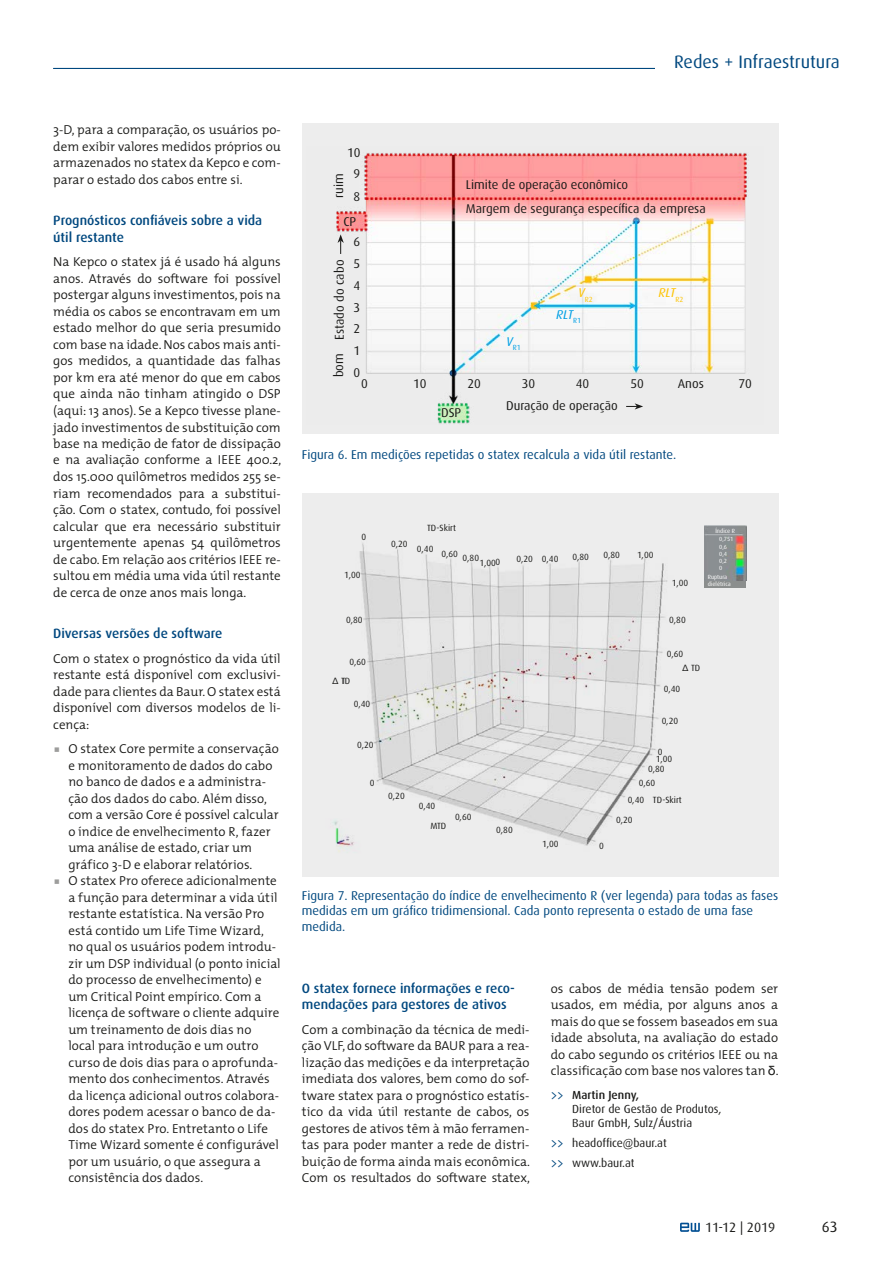
<style>
.page{position:relative;width:893px;height:1263px;background:#fff}
.page>*{position:absolute;margin:0;border:0;box-sizing:border-box;transform-origin:0 0}
.t1{font:18px "Dax Pro";color:#00487f}
.t2{font:15px "Dax Pro";color:#1a1a18}
.t3{font:500 13.5px/16.5px "Dax Pro";color:#00487f}
.t4{font:13.5px "Dax Pro";color:#1a1a18}
.t5{font:300 13.05px/16.5px "The Mix";color:#1a1a18;text-align:justify}
.t6{font:12.75px/15.3px "Dax Pro";color:#00487f}
.t7{font:12.75px/23.5px "Dax Pro";color:#1a1a18}
.t8{font:italic 12.75px "Dax Pro";color:#009fe4}
.t9{font:italic 12.75px "Dax Pro";color:#fdc300}
.t10{font:11.7px/14.1px "Dax Pro";color:#1a1a18}
.t11{font:9px/13.6px "Dax Pro";color:#1a1a18}
.t12{font:7.5px "Dax Pro";color:#009fe4}
.t13{font:7.5px "Dax Pro";color:#fdc300}
.t14{font:6px/7.2px "Dax Pro";color:#fff}
.s1{font-family:"Lucida Sans Unicode";font-weight:400;font-size:15px;color:#9d9d9c}
.s2{font-family:"Helvetica"}
.s3{font-family:"Helvetica";font-weight:400}
.s4{font-family:"The Mix";font-weight:300;font-size:13.05px;color:#00487f}
.s5{font-weight:500}
</style>
<div class="page">
<hr style="left:53px;top:68px;width:787px;height:1px;background:#00487f">
<div style="left:655px;top:54px;width:185px;height:20px;background:#fff"></div>
<svg style="left:680px;top:1223px;width:20px;height:9px"></svg>
<div style="left:302px;top:493px;width:476px;height:383px;background:#ededed"></div>
<div style="left:704px;top:573px;width:42px;height:15px;background:#8b8e8d"></div>
<div style="left:302px;top:123px;width:476px;height:311px;background:#ededed"></div>
<img style="left:336px;top:152px;width:411px;height:272px">
<img style="left:704px;top:526px;width:42px;height:55px">
<svg style="left:338px;top:234px;width:6px;height:20px"></svg>
<svg style="left:626px;top:403px;width:17px;height:7px"></svg>
<img style="left:332px;top:820px;width:14px;height:32px">
<img style="left:346px;top:543px;width:321px;height:305px">
<h1 class="t1" style="left:674px;top:51px;width:167px">Redes + Infraestrutura</h1>
<p class="t5" style="left:53px;top:121px;width:229px">3-D, para a comparação, os usuários po&shy;dem exibir valores medidos próprios ou armazenados no statex da Kepco e com&shy;parar o estado dos cabos entre si.</p>
<p class="t3" style="left:53px;top:212px;width:210px">Prognósticos confiáveis sobre a vida útil restante</p>
<p class="t5" style="left:53px;top:253px;width:230px">Na Kepco o statex já é usado há alguns anos. Através do software foi possível postergar alguns investimentos, pois na média os cabos se encontravam em um estado melhor do que seria presumido com base na idade. Nos cabos mais anti&shy;gos medidos, a quantidade das falhas por km era até menor do que em cabos que ainda não tinham atingido o DSP (aqui: 13 anos). Se a Kepco tivesse plane&shy;jado investimentos de substituição com base na medição de fator de dissipação e na avaliação conforme a IEEE 400.2, dos 15.000 quilômetros medidos 255 se&shy;riam recomendados para a substitui&shy;ção. Com o statex, contudo, foi possível calcular que era necessário substituir urgentemente apenas 54 quilômetros de cabo. Em relação aos critérios IEEE re&shy;sultou em média uma vida útil restante de cerca de onze anos mais longa.</p>
<p class="t3" style="left:53px;top:624px;width:171px">Diversas versões de software</p>
<p class="t5" style="left:53px;top:649px;width:229px">Com o statex o prognóstico da vida útil restante está disponível com exclusivi&shy;dade para clientes da Baur. O statex está disponível com diversos modelos de li&shy;cença:</p>
<p class="t5" style="left:68px;top:740px;width:212px;text-align:left;text-indent:-15px"><span class="s1">▪</span> O statex Core permite a conservação e monitoramento de dados do cabo no banco de dados e a administra&shy;ção dos dados do cabo. Além disso, com a versão Core é possível calcular o índice de envelhecimento R, fazer uma análise de estado, criar um gráfico 3-D e elaborar relatórios.</p>
<p class="t5" style="left:68px;top:872px;width:214px;text-align:left;text-indent:-15px"><span class="s1">▪</span> O statex Pro oferece adicionalmente a função para determinar a vida útil restante estatística. Na versão Pro está contido um Life Time Wizard, no qual os usuários podem introdu&shy;zir um DSP individual (o ponto inicial do processo de envelhecimento) e um Critical Point empírico. Com a licença de software o cliente adquire um treinamento de dois dias no local para introdução e um outro curso de dois dias para o aprofunda&shy;mento dos conhecimentos. Através da licença adicional outros colabora&shy;dores podem acessar o banco de da&shy;dos do statex Pro. Entretanto o Life Time Wizard somente é configurável por um usuário, o que assegura a consistência dos dados.</p>
<p class="t7" style="left:347px;top:141px;width:15px">10</p>
<p class="t7" style="left:327px;top:198px;width:26px;rotate:-90deg">ruim</p>
<p class="t7" style="left:353px;top:162px;width:8px">9</p>
<p class="t7" style="left:353px;top:185px;width:8px">8</p>
<p class="t7" style="left:343px;top:210px;width:14px">CP</p>
<p class="t7" style="left:327px;top:340px;width:81px;rotate:-90deg">Estado do cabo</p>
<p class="t7" style="left:327px;top:377px;width:26px;rotate:-90deg">bom</p>
<p class="t7" style="left:353px;top:229px;width:8px">6</p>
<p class="t7" style="left:353px;top:251px;width:8px">5</p>
<p class="t7" style="left:353px;top:273px;width:8px">4</p>
<p class="t7" style="left:353px;top:295px;width:8px">3</p>
<p class="t7" style="left:353px;top:317px;width:8px">2</p>
<p class="t7" style="left:353px;top:339px;width:8px">1</p>
<p class="t7" style="left:353px;top:360px;width:8px">0</p>
<p class="t7" style="left:361px;top:371px;width:8px">0</p>
<p class="t7" style="left:466px;top:173px;width:242px">Limite de operação econômico<br>Margem de segurança específica da empresa</p>
<p class="t13" style="left:578px;top:294px;width:16px"><sup>V</sup>R2</p>
<p class="t12" style="left:506px;top:343px;width:16px"><sup>V</sup>R1</p>
<p class="t8" style="left:556px;top:307px;width:26px">RLT<sub>R1</sub></p>
<p class="t7" style="left:413px;top:371px;width:15px">10</p>
<p class="t7" style="left:467px;top:371px;width:15px">20</p>
<p class="t7" style="left:522px;top:371px;width:15px">30</p>
<p class="t7" style="left:576px;top:371px;width:15px">40</p>
<p class="t7" style="left:441px;top:401px;width:22px">DSP</p>
<p class="t7" style="left:506px;top:393px;width:113px">Duração de operação</p>
<p class="t9" style="left:659px;top:285px;width:26px">RLT<sub>R2</sub></p>
<p class="t7" style="left:630px;top:371px;width:15px">50</p>
<p class="t7" style="left:678px;top:371px;width:28px">Anos</p>
<p class="t7" style="left:738px;top:371px;width:15px">70</p>
<p class="t6" style="left:302px;top:447px;width:376px">Figura 6. Em medições repetidas o statex recalcula a vida útil restante.</p>
<p class="t11" style="left:362px;top:530px;width:6px">0</p>
<p class="t11" style="left:344px;top:568px;width:18px">1,00</p>
<p class="t11" style="left:346px;top:612px;width:18px">0,80</p>
<p class="t11" style="left:350px;top:655px;width:18px">0,60</p>
<p class="t11" style="left:332px;top:674px;width:20px"><span class="s2">Δ</span> TD</p>
<p class="t11" style="left:354px;top:697px;width:18px">0,40</p>
<p class="t11" style="left:357px;top:737px;width:18px">0,20</p>
<p class="t11" style="left:370px;top:776px;width:6px">0</p>
<p class="t11" style="left:391px;top:537px;width:18px">0,20</p>
<p class="t11" style="left:388px;top:788px;width:18px">0,20</p>
<p class="t11" style="left:427px;top:521px;width:30px">TD-Skirt</p>
<p class="t11" style="left:417px;top:542px;width:18px">0,40</p>
<p class="t11" style="left:441px;top:549px;width:39px">0,60 0,80</p>
<p class="t11" style="left:495px;top:555px;width:6px">0</p>
<p class="t11" style="left:516px;top:552px;width:44px">0,20 0,40</p>
<p class="t11" style="left:572px;top:550px;width:18px">0,80</p>
<p class="t11" style="left:603px;top:547px;width:18px">0,80</p>
<p class="t11" style="left:637px;top:547px;width:18px">1,00</p>
<p class="t11" style="left:479px;top:556px;width:18px">1,00</p>
<p class="t11" style="left:672px;top:576px;width:18px">1,00</p>
<p class="t11" style="left:669px;top:613px;width:18px">0,80</p>
<p class="t11" style="left:682px;top:647px;width:20px;text-indent:-15px">0,60<br><span class="s2">Δ</span> TD</p>
<p class="t11" style="left:664px;top:682px;width:18px">0,40</p>
<p class="t11" style="left:662px;top:714px;width:18px">0,20</p>
<p class="t14" style="left:715px;top:527px;width:21px">Índice R</p>
<p class="t14" style="left:719px;top:536px;width:16px">0,751<br>0,6<br>0,4<br>0,2<br>0</p>
<p class="t14" style="left:708px;top:573px;width:25px">Ruptura dielétrica</p>
<p class="t11" style="left:419px;top:799px;width:18px">0,40</p>
<p class="t11" style="left:430px;top:818px;width:17px">MTD</p>
<p class="t11" style="left:455px;top:810px;width:18px">0,60</p>
<p class="t11" style="left:496px;top:822px;width:18px">0,80</p>
<p class="t11" style="left:542px;top:837px;width:18px">1,00</p>
<p class="t11" style="left:599px;top:838px;width:6px">0</p>
<p class="t11" style="left:658px;top:745px;width:6px">0</p>
<p class="t11" style="left:648px;top:753px;width:26px;line-height:10.8px;text-indent:8px">1,00<br>0,80</p>
<p class="t11" style="left:628px;top:774px;width:29px;line-height:17px;text-indent:11px">0,60<br>0,40</p>
<p class="t11" style="left:616px;top:813px;width:18px">0,20</p>
<p class="t11" style="left:653px;top:792px;width:30px">TD-Skirt</p>
<p class="t6" style="left:302px;top:888px;width:478px">Figura 7. Representação do índice de envelhecimento R (ver legenda) para todas as fases medidas em um gráfico tridimensional. Cada ponto representa o estado de uma fase medida.</p>
<p class="t3" style="left:302px;top:979px;width:214px">O statex fornece informações e reco&shy;mendações para gestores de ativos</p>
<p class="t5" style="left:302px;top:1021px;width:230px">Com a combinação da técnica de medi&shy;ção VLF, do software da BAUR para a rea&shy;lização das medições e da interpretação imediata dos valores, bem como do sof&shy;tware statex para o prognóstico estatís&shy;tico da vida útil restante de cabos, os gestores de ativos têm à mão ferramen&shy;tas para poder manter a rede de distri&shy;buição de forma ainda mais econômica.<br>Com os resultados do software statex,</p>
<p class="t5" style="left:551px;top:979px;width:230px">os cabos de média tensão podem ser usados, em média, por alguns anos a mais do que se fossem baseados em sua idade absoluta, na avaliação do estado do cabo segundo os critérios IEEE ou na classificação com base nos valores tan <span class="s3">δ</span>.</p>
<p class="t10" style="left:572px;top:1087px;width:151px;text-indent:-22px"><span class="s4">&gt;&gt;</span> <span class="s5">Martin Jenny,<br></span>Diretor de Gestão de Produtos,<br>Baur GmbH, Sulz/Áustria</p>
<p class="t10" style="left:551px;top:1132px;width:118px;line-height:20px"><span class="s4">&gt;&gt;</span> headoffice@baur.at <span class="s4">&gt;&gt;</span> www.baur.at</p>
<p class="t4" style="left:705px;top:1218px;width:72px">11-12 | 2019</p>
<p class="t2" style="left:822px;top:1217px;width:17px">63</p>
</div>
